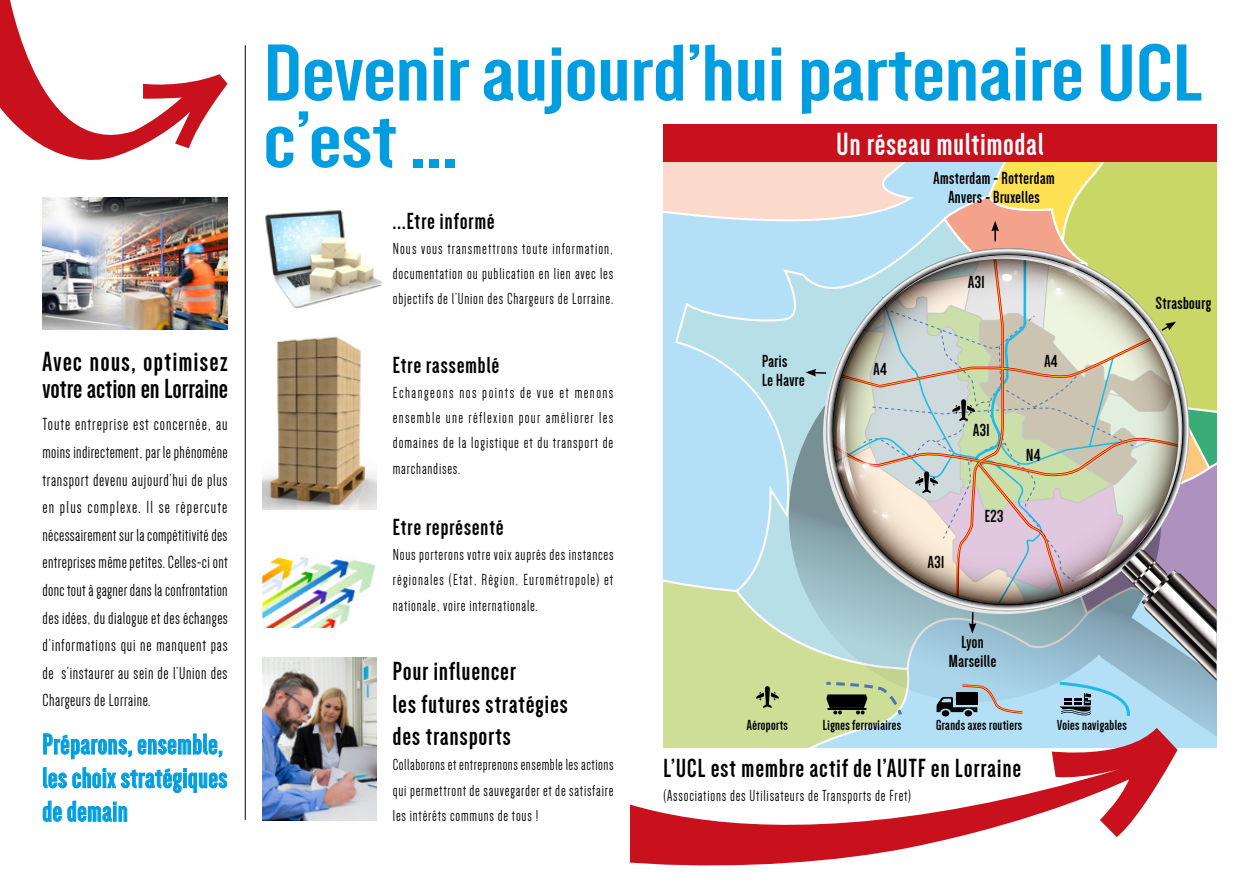
<style>
.page{position:relative;width:1259px;height:893px;background:#fff}
.page>*{position:absolute;margin:0;border:0;box-sizing:border-box;transform-origin:0 0}
.t1{font:700 83.1px/66.9px "Dense";letter-spacing:.005em;color:#009ee0;scale:1.25 1}
.t2{font:700 33px "Dense";letter-spacing:.035em;color:#fff}
.t3{font:700 30px/33.6px "Dense";letter-spacing:.025em;color:#009ee0}
.t4{font:700 28.5px/27.6px "Dense";letter-spacing:.015em;color:#000}
.t5{font:700 27px/32.4px "Dense";letter-spacing:.045em;color:#000}
.t6{font:700 24px "Dense";letter-spacing:.045em;color:#000}
.t7{font:18px/27.6px "Dense";letter-spacing:.035em;color:#000;text-align:justify}
.t8{font:700 18px/18.6px "Dense";letter-spacing:.025em;color:#000;text-align:center}
.t9{font:16.5px/25.2px "Dense";letter-spacing:.045em;color:#000;text-align:justify}
.t10{font:700 15px "Dense";letter-spacing:.025em;color:#000}
.s1{font-size:15px}
</style>
<div class="page">
<svg style="left:663px;top:719px;width:126px;height:9px"></svg>
<svg style="left:789px;top:719px;width:427px;height:28px;background:#b7dee4"></svg>
<svg style="left:630px;top:728px;width:547px;height:138px"></svg>
<img style="left:262px;top:336px;width:114px;height:173px">
<img style="left:265px;top:210px;width:118px;height:99px">
<img style="left:263px;top:555px;width:113px;height:72px">
<img style="left:263px;top:657px;width:113px;height:164px">
<svg style="left:43px;top:733px;width:89px;height:26px"></svg>
<svg style="left:138px;top:733px;width:84px;height:24px"></svg>
<svg style="left:43px;top:767px;width:184px;height:26px"></svg>
<svg style="left:43px;top:800px;width:84px;height:22px"></svg>
<svg style="left:0;top:0;width:228px;height:160px"></svg>
<hr style="left:245px;top:45px;width:1px;height:775px;background:#000">
<img style="left:43px;top:197px;width:185px;height:132px">
<div style="left:663px;top:124px;width:553px;height:38px;background:#c9101d"></div>
<svg style="left:663px;top:162px;width:553px;height:557px;background:#bbc9bc"></svg>
<h3 class="t4" style="left:43px;top:348px;width:187px">Avec nous, optimisez votre action en Lorraine</h3>
<p class="t7" style="left:43px;top:411px;width:187px">Toute entreprise est concernée, au moins indirectement, par le phénomène transport devenu aujourd’hui de plus en plus complexe. Il se répercute nécessairement sur la compétitivité des entreprises même petites. Celles-ci ont donc tout à gagner dans la confrontation des idées, du dialogue et des échanges d’informations qui ne manquent pas de s’instaurer au sein de l’Union des Chargeurs de Lorraine.</p>
<h3 class="t3" style="left:43px;top:728px;width:186px">Préparons, ensemble, les choix stratégiques de demain</h3>
<h1 class="t1" style="left:264px;top:41px;width:752px">Devenir aujourd’hui partenaire UCL c’est ...</h1>
<h2 class="t2" style="left:836px;top:128px;width:208px">Un réseau multimodal</h2>
<h3 class="t6" style="left:393px;top:209px;width:103px">...Etre informé</h3>
<p class="t9" style="left:393px;top:236px;width:222px">Nous vous transmettrons toute information, documentation ou publication en lien avec les objectifs de l’Union des Chargeurs de Lorraine.</p>
<h3 class="t6" style="left:393px;top:353px;width:108px">Etre rassemblé</h3>
<p class="t9" style="left:393px;top:380px;width:222px">Echangeons nos points de vue et menons ensemble une réflexion pour améliorer les domaines de la logistique et du transport de marchandises.</p>
<h3 class="t6" style="left:393px;top:515px;width:112px">Etre représenté</h3>
<p class="t9" style="left:393px;top:542px;width:222px">Nous porterons votre voix auprès des instances régionales (Etat, Région, Eurométropole) et nationale, voire internationale<span class="s1">.</span></p>
<h3 class="t5" style="left:393px;top:655px;width:176px">Pour influencer<br>les futures stratégies des transports</h3>
<p class="t9" style="left:393px;top:753px;width:222px">Collaborons et entreprenons ensemble les actions qui permettront de sauvegarder et de satisfaire les intérêts communs de tous !</p>
<p class="t8" style="left:933px;top:169px;width:123px">Amsterdam - Rotterdam<br>Anvers - Bruxelles</p>
<p class="t8" style="left:762px;top:352px;width:44px;text-align:left">Paris<br>Le Havre</p>
<p class="t8" style="left:873px;top:360px;width:15px">A4</p>
<p class="t8" style="left:968px;top:273px;width:18px">A31</p>
<p class="t8" style="left:928px;top:553px;width:18px">A31</p>
<p class="t8" style="left:973px;top:421px;width:18px">A31</p>
<p class="t8" style="left:984px;top:507px;width:20px">E23</p>
<p class="t8" style="left:1044px;top:352px;width:15px">A4</p>
<p class="t8" style="left:1026px;top:446px;width:16px">N4</p>
<p class="t8" style="left:949px;top:633px;width:49px">Lyon<br>Marseille</p>
<p class="t10" style="left:747px;top:717px;width:42px">Aéroports</p>
<p class="t10" style="left:823px;top:717px;width:80px">Lignes ferroviaires</p>
<p class="t10" style="left:936px;top:717px;width:88px">Grands axes routiers</p>
<p class="t10" style="left:1057px;top:717px;width:71px">Voies navigables</p>
<h3 class="t5" style="left:663px;top:752px;width:359px">L’UCL est membre actif de l’AUTF en Lorraine</h3>
<p class="t9" style="left:663px;top:783px;width:249px">(Associations des Utilisateurs de Transports de Fret)</p>
<p class="t8" style="left:1155px;top:294px;width:57px">Strasbourg</p>
</div>
